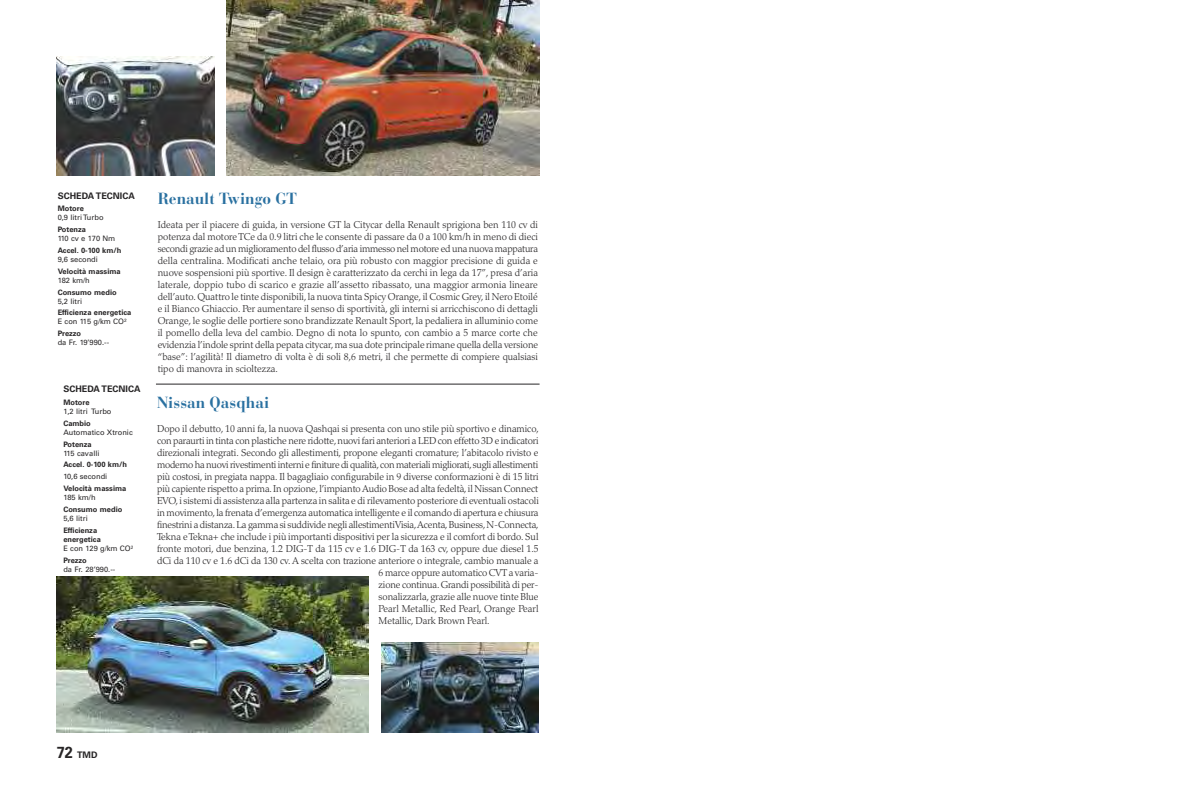
<style>
.page{position:relative;width:1191px;height:794px;background:#fff}
.page>*{position:absolute;margin:0;border:0;box-sizing:border-box;transform-origin:0 0}
.t1{font:700 16px "Bauer Bodoni";color:#2970a0}
.t2{font:300 10px/12px "Palatino";letter-spacing:-.005em;color:#272526;text-align:justify}
.t3{font:300 10px "Palatino";letter-spacing:-.025em;color:#272526}
.t4{font:700 9px "Univers";color:#272526}
.t5{font:7.5px "Univers";color:#272526}
.t6{font:700 7.5px/9px "Univers";color:#272526}
.s1{font-size:16px}
</style>
<div class="page">
<img style="left:226px;top:0;width:313px;height:175px">
<img style="left:57px;top:57px;width:158px;height:118px">
<hr style="left:156px;top:384px;width:383px;height:1px;background:#272526">
<img style="left:57px;top:576px;width:312px;height:156px">
<img style="left:381px;top:642px;width:158px;height:90px">
<p class="t4" style="left:58px;top:192px;width:79px">SCHEDA TECNICA</p>
<p class="t6" style="left:58px;top:205px;width:28px">Motore</p>
<p class="t5" style="left:58px;top:215px;width:47px">0,9 litri Turbo</p>
<p class="t6" style="left:58px;top:226px;width:30px">Potenza</p>
<p class="t5" style="left:58px;top:236px;width:59px">110 cv e 170 Nm</p>
<p class="t6" style="left:58px;top:246px;width:65px">Accel. 0-100 km/h</p>
<p class="t5" style="left:58px;top:256px;width:42px">9,6 secondi</p>
<p class="t6" style="left:58px;top:267px;width:64px">Velocità massima</p>
<p class="t5" style="left:58px;top:277px;width:34px">182 km/h</p>
<p class="t6" style="left:58px;top:288px;width:60px">Consumo medio</p>
<p class="t5" style="left:58px;top:298px;width:26px">5,2 litri</p>
<p class="t6" style="left:58px;top:309px;width:75px">Efficienza energetica</p>
<p class="t5" style="left:58px;top:319px;width:70px">E con 115 g/km CO²</p>
<p class="t6" style="left:58px;top:330px;width:25px">Prezzo</p>
<p class="t5" style="left:58px;top:340px;width:53px">da Fr. 19’990.--</p>
<p class="t4" style="left:63px;top:386px;width:79px">SCHEDA TECNICA</p>
<p class="t6" style="left:63px;top:398px;width:28px">Motore</p>
<p class="t5" style="left:63px;top:408px;width:50px">1,2 litri Turbo</p>
<p class="t6" style="left:63px;top:419px;width:29px">Cambio</p>
<p class="t5" style="left:63px;top:429px;width:71px">Automatico Xtronic</p>
<p class="t6" style="left:63px;top:440px;width:30px">Potenza</p>
<p class="t5" style="left:63px;top:450px;width:38px">115 cavalli</p>
<p class="t6" style="left:63px;top:461px;width:65px">Accel. 0-100 km/h</p>
<p class="t5" style="left:63px;top:474px;width:45px">10,6 secondi</p>
<p class="t6" style="left:63px;top:484px;width:64px">Velocità massima</p>
<p class="t5" style="left:63px;top:495px;width:34px">185 km/h</p>
<p class="t6" style="left:63px;top:505px;width:60px">Consumo medio</p>
<p class="t5" style="left:63px;top:515px;width:26px">5,6 litri</p>
<p class="t6" style="left:63px;top:526px;width:39px">Efficienza energetica</p>
<p class="t5" style="left:63px;top:545px;width:71px">E con 129 g/km CO²</p>
<p class="t6" style="left:63px;top:556px;width:25px">Prezzo</p>
<p class="t5" style="left:63px;top:566px;width:53px">da Fr. 28’990.--</p>
<h1 class="t1" style="left:158px;top:192px;width:141px">Renault Twingo GT</h1>
<p class="t2" style="left:158px;top:220px;width:382px">Ideata per il piacere di guida, in versione GT la Citycar della Renault sprigiona ben 110 cv di potenza dal motore TCe da 0.9 litri che le consente di passare da 0 a 100 km/h in meno di dieci secondi grazie ad un miglioramento del flusso d’aria immesso nel motore ed una nuova mappatura della centralina. Modificati anche telaio, ora più robusto con maggior precisione di guida e nuove sospensioni più sportive. Il design è caratterizzato da cerchi in lega da 17”, presa d’aria laterale, doppio tubo di scarico e grazie all’assetto ribassato, una maggior armonia lineare dell’auto. Quattro le tinte disponibili, la nuova tinta Spicy Orange, il Cosmic Grey, il Nero Etoilé e il Bianco Ghiaccio. Per aumentare il senso di sportività, gli interni si arricchiscono di dettagli Orange, le soglie delle portiere sono brandizzate Renault Sport, la pedaliera in alluminio come il pomello della leva del cambio. Degno di nota lo spunto, con cambio a 5 marce corte che evidenzia l’indole sprint della pepata citycar, ma sua dote principale rimane quella della versione “base”: l’agilità! Il diametro di volta è di soli 8,6 metri, il che permette di compiere qualsiasi tipo di manovra in scioltezza.</p>
<h1 class="t1" style="left:157px;top:396px;width:114px">Nissan Qasqhai</h1>
<p class="t2" style="left:157px;top:424px;width:383px">Dopo il debutto, 10 anni fa, la nuova Qashqai si presenta con uno stile più sportivo e dinamico,</p>
<p class="t2" style="left:157px;top:436px;width:383px">con paraurti in tinta con plastiche nere ridotte, nuovi fari anteriori a LED con effetto 3D e indicatori</p>
<p class="t2" style="left:157px;top:448px;width:383px">direzionali integrati. Secondo gli allestimenti, propone eleganti cromature; l’abitacolo rivisto e</p>
<p class="t3" style="left:157px;top:461px;width:383px">moderno ha nuovi rivestimenti interni e finiture di qualità, con materiali migliorati, sugli allestimenti</p>
<p class="t2" style="left:157px;top:472px;width:383px">più costosi, in pregiata nappa. Il bagagliaio configurabile in 9 diverse conformazioni è di 15 litri</p>
<p class="t2" style="left:157px;top:484px;width:383px">più capiente rispetto a prima. In opzione, l’impianto Audio Bose ad alta fedeltà, il Nissan Connect</p>
<p class="t2" style="left:157px;top:496px;width:383px">EVO, i sistemi di assistenza alla partenza in salita e di rilevamento posteriore di eventuali ostacoli</p>
<p class="t2" style="left:157px;top:508px;width:383px">in movimento, la frenata d’emergenza automatica intelligente e il comando di apertura e chiusura</p>
<p class="t2" style="left:157px;top:520px;width:383px">finestrini a distanza. La gamma si suddivide negli allestimenti Visia, Acenta, Business, N-Connecta,</p>
<p class="t2" style="left:157px;top:532px;width:383px">Tekna e Tekna+ che include i più importanti dispositivi per la sicurezza e il comfort di bordo. Sul</p>
<p class="t2" style="left:157px;top:544px;width:383px">fronte motori, due benzina, 1.2 DIG-T da 115 cv e 1.6 DIG-T da 163 cv, oppure due diesel 1.5</p>
<p class="t2" style="left:157px;top:556px;width:383px">dCi da 110 cv e 1.6 dCi da 130 cv. A scelta con trazione anteriore o integrale, cambio manuale a</p>
<p class="t2" style="left:378px;top:568px;width:161px">6 marce oppure automatico CVT a varia-</p>
<p class="t2" style="left:378px;top:580px;width:161px">zione continua. Grandi possibilità di per-</p>
<p class="t2" style="left:378px;top:592px;width:161px">sonalizzarla, grazie alle nuove tinte Blue</p>
<p class="t2" style="left:378px;top:604px;width:161px">Pearl Metallic, Red Pearl, Orange Pearl</p>
<p class="t2" style="left:378px;top:616px;width:112px">Metallic, Dark Brown Pearl.</p>
<p class="t4" style="left:57px;top:752px;width:42px"><span class="s1">72</span> TMD</p>
</div>
